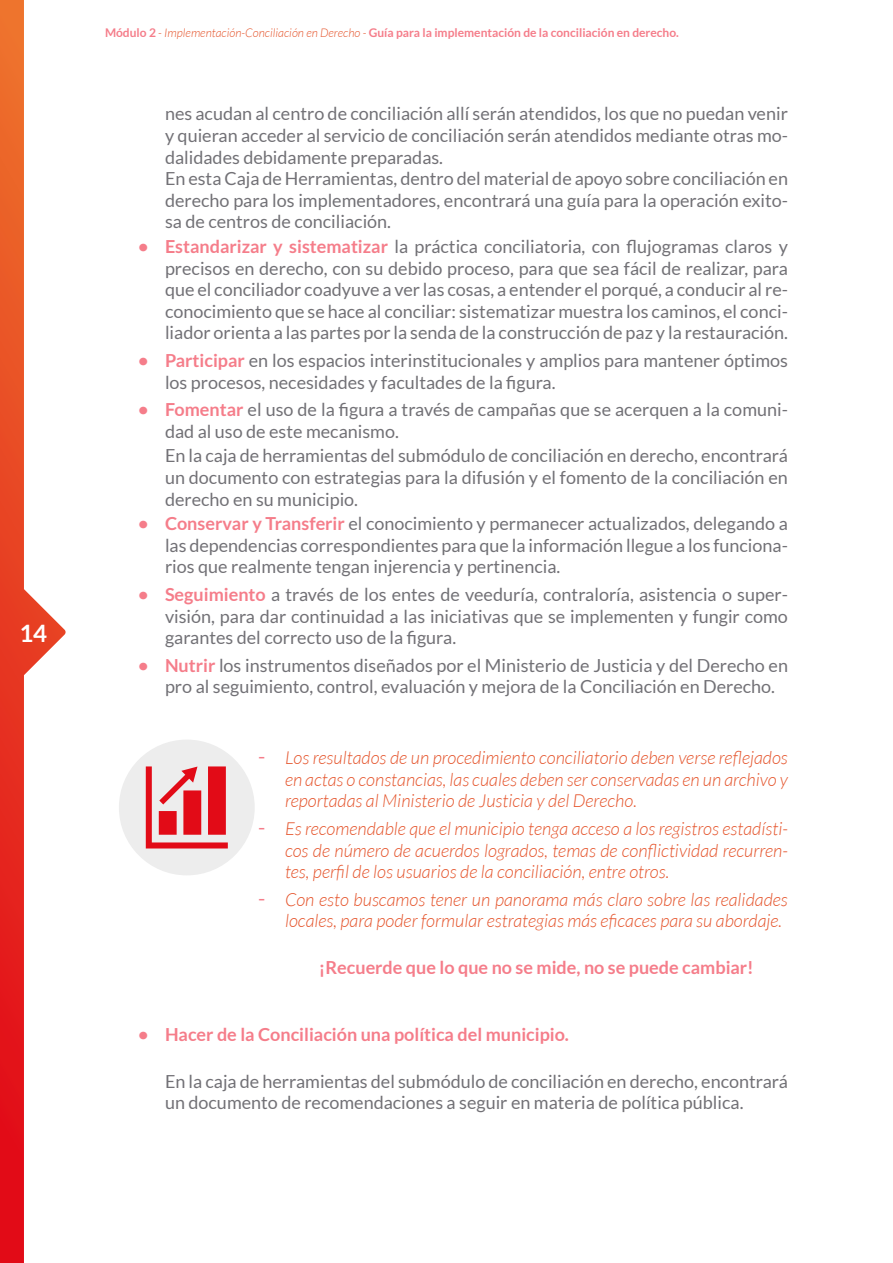
<style>
.page{position:relative;width:893px;height:1263px;background:#fff}
.page>*{position:absolute;margin:0;border:0;box-sizing:border-box;transform-origin:0 0}
.t1{font:700 24px "Lato";color:#fff}
.t2{font:18px/21.6px "Lato";color:#727176}
.t3{font:italic 300 18px/21.6px "Lato";color:#e5552d;text-align:justify}
.t4{font:700 18px "Lato";color:#f57d8a}
.t5{font:700 12px "Lato";color:#f57d8a}
.s1{font-weight:300;font-style:italic;color:#e5552d}
.s2{font-weight:700;color:#f57d8a}
.s3{font-weight:400;font-style:normal;font-size:21px;color:#f57d8a}
</style>
<div class="page">
<svg style="left:0;top:0;width:66px;height:1263px"></svg>
<div style="left:119px;top:739px;width:136px;height:136px;background:#ededed;border-radius:50%"></div>
<svg style="left:146px;top:766px;width:82px;height:82px"></svg>
<h1 class="t1" style="left:19px;top:619px;width:29px">14</h1>
<p class="t5" style="left:105px;top:25px;width:575px">Módulo 2 <span class="s1">- Implementación-Conciliación en Derecho -</span> Guía para la implementación de la conciliación en derecho.</p>
<p class="t2" style="left:165px;top:103px;width:624px">nes acudan al centro de conciliación allí serán atendidos, los que no puedan venir y quieran acceder al servicio de conciliación serán atendidos mediante otras mo&shy;dalidades debidamente preparadas.<br>En esta Caja de Herramientas, dentro del material de apoyo sobre conciliación en derecho para los implementadores, encontrará una guía para la operación exito&shy;sa de centros de conciliación.</p>
<p class="t2" style="left:165px;top:235px;width:624px;text-align:justify;text-indent:-27px"><span class="s2">• Estandarizar y sistematizar</span> la práctica conciliatoria, con flujogramas claros y precisos en derecho, con su debido proceso, para que sea fácil de realizar, para que el conciliador coadyuve a ver las cosas, a entender el porqué, a conducir al re&shy;conocimiento que se hace al conciliar: sistematizar muestra los caminos, el conci&shy;liador orienta a las partes por la senda de la construcción de paz y la restauración.</p>
<p class="t2" style="left:165px;top:349px;width:624px;text-indent:-27px"><span class="s2">• Participar</span> en los espacios interinstitucionales y amplios para mantener óptimos los procesos, necesidades y facultades de la figura.</p>
<p class="t2" style="left:165px;top:399px;width:624px;text-indent:-27px"><span class="s2">• Fomentar</span> el uso de la figura a través de campañas que se acerquen a la comuni&shy;dad al uso de este mecanismo.</p>
<p class="t2" style="left:165px;top:445px;width:624px;text-align:justify">En la caja de herramientas del submódulo de conciliación en derecho, encontrará un documento con estrategias para la difusión y el fomento de la conciliación en derecho en su municipio.</p>
<p class="t2" style="left:165px;top:513px;width:624px;text-align:justify;text-indent:-27px"><span class="s2">• Conservar y Transferir</span> el conocimiento y permanecer actualizados, delegando a las dependencias correspondientes para que la información llegue a los funciona&shy;rios que realmente tengan injerencia y pertinencia.</p>
<p class="t2" style="left:165px;top:583px;width:624px;text-align:justify;text-indent:-27px"><span class="s2">• Seguimiento</span> a través de los entes de veeduría, contraloría, asistencia o super&shy;visión, para dar continuidad a las iniciativas que se implementen y fungir como garantes del correcto uso de la figura.</p>
<p class="t2" style="left:165px;top:654px;width:624px;text-indent:-27px"><span class="s2">• Nutrir</span> los instrumentos diseñados por el Ministerio de Justicia y del Derecho en pro al seguimiento, control, evaluación y mejora de la Conciliación en Derecho.</p>
<p class="t3" style="left:285px;top:747px;width:504px;text-indent:-27px"><span class="s3">-</span> Los resultados de un procedimiento conciliatorio deben verse reflejados en actas o constancias, las cuales deben ser conservadas en un archivo y reportadas al Ministerio de Justicia y del Derecho.</p>
<p class="t3" style="left:285px;top:818px;width:504px;text-indent:-27px"><span class="s3">-</span> Es recomendable que el municipio tenga acceso a los registros estadísti&shy;cos de número de acuerdos logrados, temas de conflictividad recurren&shy;tes, perfil de los usuarios de la conciliación, entre otros.</p>
<p class="t3" style="left:285px;top:889px;width:504px;text-indent:-27px"><span class="s3">-</span> Con esto buscamos tener un panorama más claro sobre las realidades locales, para poder formular estrategias más eficaces para su abordaje.</p>
<p class="t4" style="left:319px;top:957px;width:436px">¡Recuerde que lo que no se mide, no se puede cambiar!</p>
<p class="t4" style="left:138px;top:1024px;width:432px">• Hacer de la Conciliación una política del municipio.</p>
<p class="t2" style="left:165px;top:1070px;width:624px">En la caja de herramientas del submódulo de conciliación en derecho, encontrará un documento de recomendaciones a seguir en materia de política pública.</p>
</div>
